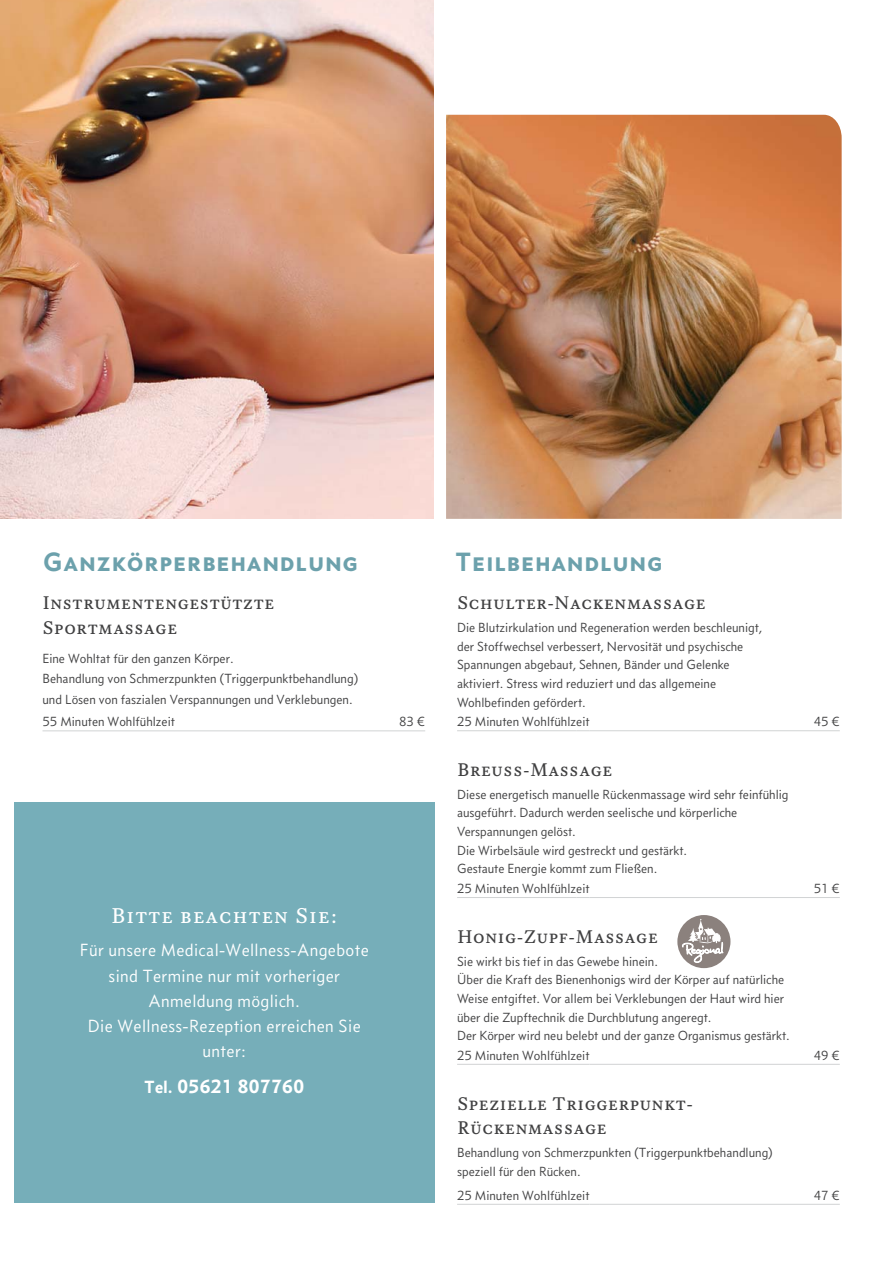
<style>
.page{position:relative;width:893px;height:1263px;background:#fff}
.page>*{position:absolute;margin:0;border:0;box-sizing:border-box;transform-origin:0 0}
.t1{font:700 27px "Concourse C2";color:#6ca1ac}
.t2{font:21px "Equity Caps A";letter-spacing:.02em;color:#fff}
.t3{font:700 19.5px "Concourse T3 Tab";letter-spacing:.02em;color:#fff}
.t4{font:18px/24.9px "Equity Caps A";color:#404041}
.t5{font:18px/25.2px "Concourse T3 Tab";letter-spacing:.02em;color:#fff;text-align:center}
.t6{font:13.5px/18.9px "Concourse T3 Tab";color:#404041}
.s1{font-size:18px}
</style>
<div class="page">
<img style="left:0;top:0;width:434px;height:519px">
<hr style="left:43px;top:730px;width:132px;height:1px;background:#d1d3d4">
<hr style="left:175px;top:730px;width:250px;height:1px;background:#d1d3d4">
<img style="left:446px;top:115px;width:396px;height:404px">
<div style="left:14px;top:802px;width:421px;height:400px;background:#76aeb9"></div>
<hr style="left:457px;top:730px;width:119px;height:1px;background:#d1d3d4">
<svg style="left:576px;top:730px;width:14px;height:1px"></svg>
<hr style="left:590px;top:730px;width:250px;height:1px;background:#d1d3d4">
<hr style="left:457px;top:897px;width:119px;height:1px;background:#d1d3d4">
<svg style="left:576px;top:897px;width:14px;height:1px"></svg>
<hr style="left:590px;top:897px;width:250px;height:1px;background:#d1d3d4">
<hr style="left:457px;top:1064px;width:133px;height:1px;background:#d1d3d4">
<hr style="left:590px;top:1064px;width:250px;height:1px;background:#d1d3d4">
<hr style="left:457px;top:1204px;width:133px;height:1px;background:#d1d3d4">
<hr style="left:590px;top:1204px;width:250px;height:1px;background:#d1d3d4">
<div style="left:676px;top:914px;width:55px;height:55px;border:2px solid #fff;border-radius:50%"></div>
<div style="left:677px;top:915px;width:53px;height:53px;background:#8b817d;border-radius:50%"></div>
<svg style="left:682px;top:918px;width:41px;height:45px"></svg>
<h1 class="t1" style="left:43px;top:546px;width:318px">Ganzkörperbehandlung</h1>
<h3 class="t4" style="left:43px;top:591px;width:234px">Instrumentengestützte<br>Sportmassage</h3>
<p class="t6" style="left:43px;top:649px;width:317px;line-height:20.4px">Eine Wohltat für den ganzen Körper.<br>Behandlung von Schmerzpunkten (Triggerpunktbehandlung) und Lösen von faszialen Verspannungen und Verklebungen.</p>
<p class="t6" style="left:43px;top:713px;width:134px">55 Minuten Wohlfühlzeit</p>
<p class="t6" style="left:399px;top:713px;width:28px">83 €</p>
<h2 class="t2" style="left:111px;top:903px;width:228px">Bitte beachten Sie:</h2>
<h3 class="t5" style="left:80px;top:939px;width:290px">Für unsere Medical-Wellness-Angebote sind Termine nur mit vorheriger<br>Anmeldung möglich.<br>Die Wellness-Rezeption erreichen Sie unter:</h3>
<h3 class="t3" style="left:145px;top:1079px;width:161px"><span class="s1">Tel.</span> 05621 807760</h3>
<h1 class="t1" style="left:455px;top:546px;width:210px">Teilbehandlung</h1>
<h3 class="t4" style="left:457px;top:590px;width:250px">Schulter-Nackenmassage</h3>
<p class="t6" style="left:457px;top:619px;width:306px">Die Blutzirkulation und Regeneration werden beschleunigt, der Stoffwechsel verbessert, Nervosität und psychische Spannungen abgebaut, Sehnen, Bänder und Gelenke aktiviert. Stress wird reduziert und das allgemeine Wohlbefinden gefördert.<br>25 Minuten Wohlfühlzeit</p>
<h3 class="t4" style="left:457px;top:757px;width:157px">Breuss-Massage</h3>
<p class="t6" style="left:457px;top:786px;width:333px">Diese energetisch manuelle Rückenmassage wird sehr feinfühlig ausgeführt. Dadurch werden seelische und körperliche Verspannungen gelöst.<br>Die Wirbelsäule wird gestreckt und gestärkt.<br>Gestaute Energie kommt zum Fließen.<br>25 Minuten Wohlfühlzeit</p>
<h3 class="t4" style="left:457px;top:924px;width:202px">Honig-Zupf-Massage</h3>
<p class="t6" style="left:457px;top:952px;width:334px">Sie wirkt bis tief in das Gewebe hinein.<br>Über die Kraft des Bienenhonigs wird der Körper auf natürliche Weise entgiftet. Vor allem bei Verklebungen der Haut wird hier über die Zupftechnik die Durchblutung angeregt.<br>Der Körper wird neu belebt und der ganze Organismus gestärkt.<br>25 Minuten Wohlfühlzeit</p>
<p class="t6" style="left:814px;top:713px;width:28px">45 €</p>
<p class="t6" style="left:814px;top:880px;width:28px">51 €</p>
<p class="t6" style="left:814px;top:1047px;width:28px">49 €</p>
<h3 class="t4" style="left:457px;top:1091px;width:238px">Spezielle Triggerpunkt-<br>Rückenmassage</h3>
<p class="t6" style="left:457px;top:1144px;width:317px">Behandlung von Schmerzpunkten (Triggerpunktbehandlung) speziell für den Rücken.</p>
<p class="t6" style="left:457px;top:1187px;width:134px">25 Minuten Wohlfühlzeit</p>
<p class="t6" style="left:814px;top:1187px;width:28px">47 €</p>
</div>
